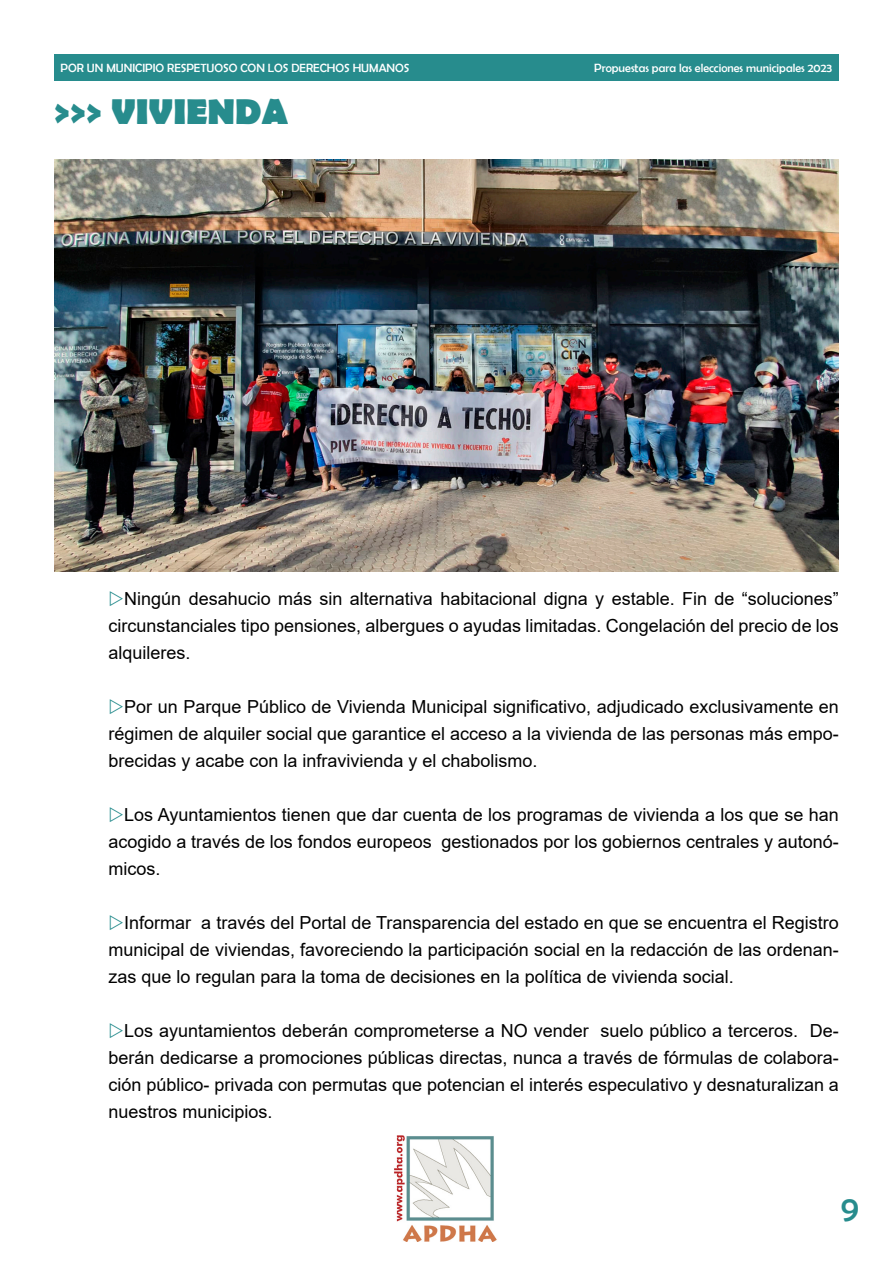
<style>
.page{position:relative;width:893px;height:1263px;background:#fff}
.page>*{position:absolute;margin:0;border:0;box-sizing:border-box;transform-origin:0 0}
.t1{font:700 36px "Berlin Sans FB";color:#278c8d}
.t2{font:36px "Berlin Sans FB";color:#278c8d}
.t3{font:18px/27px "Arial";color:#000;text-align:justify}
.t4{font:12px "Berlin Sans FB";color:#fff}
</style>
<div class="page">
<img style="left:394px;top:1135px;width:103px;height:107px">
<div style="left:54px;top:54px;width:785px;height:26px;background:#278c8d"></div>
<img style="left:54px;top:159px;width:785px;height:413px">
<p class="t4" style="left:61px;top:61px;width:350px">POR UN MUNICIPIO RESPETUOSO CON LOS DERECHOS HUMANOS</p>
<p class="t4" style="left:594px;top:61px;width:239px">Propuestas para las elecciones municipales 2023</p>
<p class="t1" style="left:54px;top:91px;width:235px">&gt;&gt;&gt; VIVIENDA</p>
<p class="t3" style="left:108px;top:585px;width:732px;text-indent:16px">Ningún desahucio más sin alternativa habitacional digna y estable. Fin de “soluciones” circunstanciales tipo pensiones, albergues o ayudas limitadas. Congelación del precio de los alquileres.</p>
<p class="t3" style="left:108px;top:693px;width:732px;text-indent:16px">Por un Parque Público de Vivienda Municipal significativo, adjudicado exclusivamente en régimen de alquiler social que garantice el acceso a la vivienda de las personas más empo&shy;brecidas y acabe con la infravivienda y el chabolismo.</p>
<p class="t3" style="left:108px;top:801px;width:732px;text-indent:16px">Los Ayuntamientos tienen que dar cuenta de los programas de vivienda a los que se han acogido a través de los fondos europeos gestionados por los gobiernos centrales y autonó&shy;micos.</p>
<p class="t3" style="left:108px;top:909px;width:732px;text-indent:16px">Informar a través del Portal de Transparencia del estado en que se encuentra el Registro municipal de viviendas, favoreciendo la participación social en la redacción de las ordenan&shy;zas que lo regulan para la toma de decisiones en la política de vivienda social.</p>
<p class="t3" style="left:108px;top:1017px;width:732px;text-indent:16px">Los ayuntamientos deberán comprometerse a NO vender suelo público a terceros. De&shy;berán dedicarse a promociones públicas directas, nunca a través de fórmulas de colabora&shy;ción público- privada con permutas que potencian el interés especulativo y desnaturalizan a nuestros municipios.</p>
<p class="t2" style="left:841px;top:1188px;width:20px">9</p>
</div>
